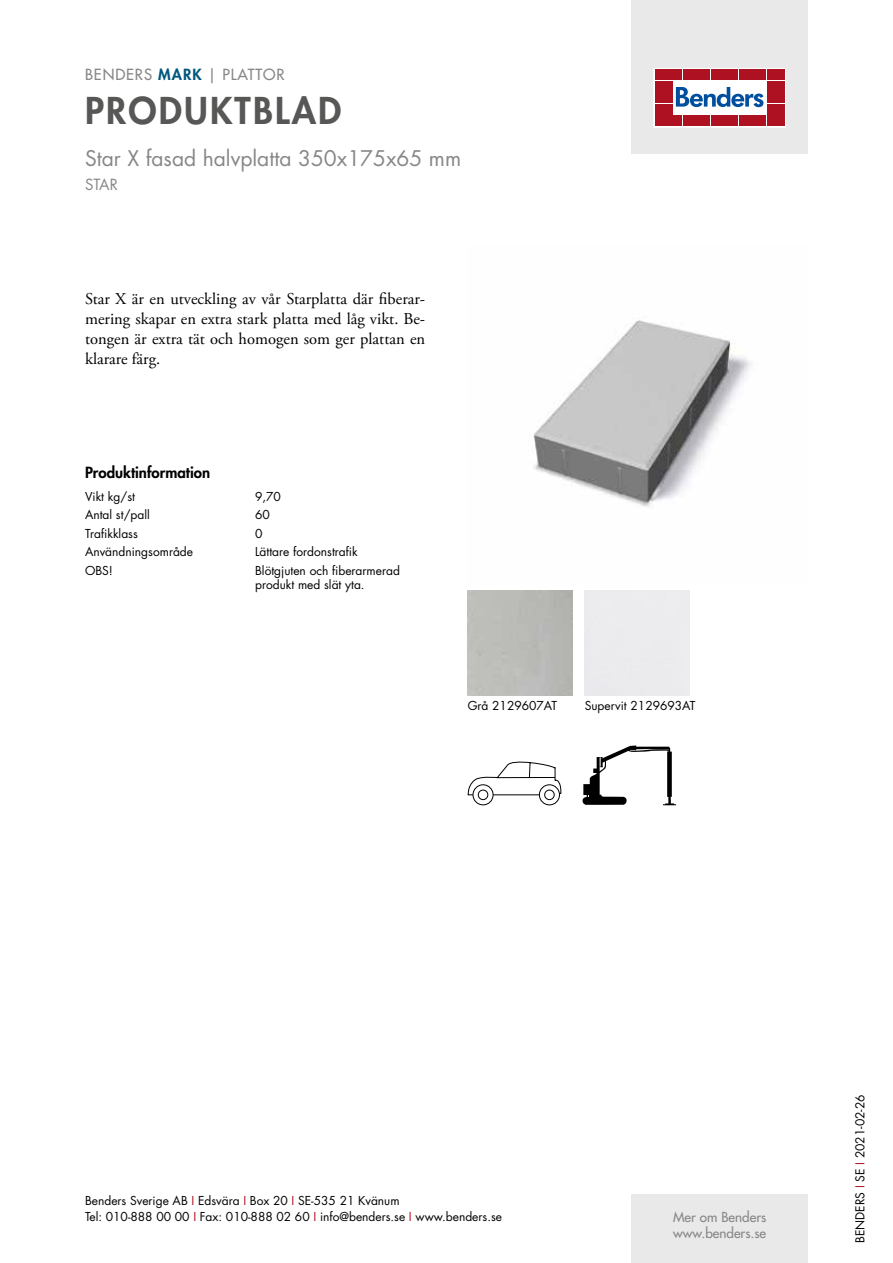
<style>
.page{position:relative;width:893px;height:1263px;background:#fff}
.page>*{position:absolute;margin:0;border:0;box-sizing:border-box;transform-origin:0 0}
.t1{font:800 36px "Futura Std";letter-spacing:.06em;color:#575756}
.t2{font:21px "Futura Std";color:#878787}
.t3{font:16.5px/19.8px "Adobe Garamond Pro";color:#000;text-align:justify}
.t4{font:500 15px "Futura Std";letter-spacing:.06em;color:#878787}
.t5{font:800 15px "Futura Std";color:#000}
.t6{font:15px "Futura Std";color:#878787}
.t7{font:500 13.5px/16.2px "Futura Std";color:#878787}
.t8{font:12px/16.5px "Futura Std";color:#000}
.s1{font-weight:800;color:#00577c}
.s2{color:#ae1122}
</style>
<div class="page">
<div style="left:631px;top:0;width:177px;height:153px;background:#e9e9e9"></div>
<div style="left:631px;top:1195px;width:177px;height:68px;background:#e9e9e9"></div>
<svg style="left:656px;top:70px;width:128px;height:55px;background:#ebc5ca"></svg>
<div style="left:654px;top:68px;width:132px;height:59px;border:1px solid #fff"></div>
<div style="left:655px;top:70px;width:8px;height:10px;background:#ae1122"></div>
<div style="left:664px;top:70px;width:8px;height:10px;background:#ae1122"></div>
<div style="left:655px;top:81px;width:8px;height:10px;background:#ae1122"></div>
<div style="left:664px;top:81px;width:8px;height:10px;background:#ae1122"></div>
<div style="left:655px;top:93px;width:8px;height:10px;background:#ae1122"></div>
<div style="left:664px;top:93px;width:8px;height:10px;background:#ae1122"></div>
<div style="left:655px;top:104px;width:8px;height:11px;background:#ae1122"></div>
<div style="left:664px;top:104px;width:8px;height:11px;background:#ae1122"></div>
<div style="left:655px;top:116px;width:8px;height:10px;background:#ae1122"></div>
<div style="left:664px;top:116px;width:8px;height:10px;background:#ae1122"></div>
<div style="left:674px;top:70px;width:8px;height:10px;background:#ae1122"></div>
<div style="left:683px;top:70px;width:8px;height:10px;background:#ae1122"></div>
<div style="left:692px;top:70px;width:8px;height:10px;background:#ae1122"></div>
<div style="left:702px;top:70px;width:8px;height:10px;background:#ae1122"></div>
<div style="left:711px;top:70px;width:8px;height:10px;background:#ae1122"></div>
<div style="left:720px;top:70px;width:8px;height:10px;background:#ae1122"></div>
<div style="left:730px;top:70px;width:8px;height:10px;background:#ae1122"></div>
<div style="left:739px;top:70px;width:8px;height:10px;background:#ae1122"></div>
<div style="left:748px;top:70px;width:8px;height:10px;background:#ae1122"></div>
<div style="left:758px;top:70px;width:8px;height:10px;background:#ae1122"></div>
<div style="left:674px;top:116px;width:8px;height:10px;background:#ae1122"></div>
<div style="left:683px;top:116px;width:8px;height:10px;background:#ae1122"></div>
<div style="left:692px;top:116px;width:8px;height:10px;background:#ae1122"></div>
<div style="left:702px;top:116px;width:8px;height:10px;background:#ae1122"></div>
<div style="left:711px;top:116px;width:8px;height:10px;background:#ae1122"></div>
<div style="left:720px;top:116px;width:8px;height:10px;background:#ae1122"></div>
<div style="left:730px;top:116px;width:8px;height:10px;background:#ae1122"></div>
<div style="left:739px;top:116px;width:8px;height:10px;background:#ae1122"></div>
<div style="left:748px;top:116px;width:8px;height:10px;background:#ae1122"></div>
<div style="left:758px;top:116px;width:8px;height:10px;background:#ae1122"></div>
<div style="left:767px;top:70px;width:8px;height:10px;background:#ae1122"></div>
<div style="left:776px;top:70px;width:8px;height:10px;background:#ae1122"></div>
<div style="left:767px;top:81px;width:8px;height:10px;background:#ae1122"></div>
<div style="left:776px;top:81px;width:8px;height:10px;background:#ae1122"></div>
<div style="left:767px;top:93px;width:8px;height:10px;background:#ae1122"></div>
<div style="left:776px;top:93px;width:8px;height:10px;background:#ae1122"></div>
<div style="left:767px;top:104px;width:8px;height:11px;background:#ae1122"></div>
<div style="left:776px;top:104px;width:8px;height:11px;background:#ae1122"></div>
<div style="left:767px;top:116px;width:8px;height:10px;background:#ae1122"></div>
<div style="left:776px;top:116px;width:8px;height:10px;background:#ae1122"></div>
<svg style="left:676px;top:87px;width:87px;height:20px;background:#89add2"></svg>
<img style="left:533px;top:320px;width:219px;height:187px">
<svg style="left:473px;top:785px;width:20px;height:20px"></svg>
<div style="left:473px;top:784px;width:20px;height:21px;border:1px solid #000;border-radius:50%"></div>
<svg style="left:539px;top:785px;width:20px;height:20px"></svg>
<div style="left:539px;top:784px;width:21px;height:21px;border:1px solid #000;border-radius:50%"></div>
<svg style="left:468px;top:762px;width:93px;height:38px"></svg>
<svg style="left:583px;top:745px;width:93px;height:60px"></svg>
<p class="t4" style="left:85px;top:65px;width:201px">BENDERS <span class="s1">MARK</span> | PLATTOR</p>
<h1 class="t1" style="left:85px;top:87px;width:258px">PRODUKTBLAD</h1>
<h2 class="t2" style="left:85px;top:144px;width:378px">Star X fasad halvplatta 350x175x65 mm</h2>
<p class="t6" style="left:85px;top:175px;width:34px">STAR</p>
<h3 class="t3" style="left:85px;top:290px;width:342px">Star X är en utveckling av vår Starplatta där fiberar&shy;mering skapar en extra stark platta med låg vikt. Be&shy;tongen är extra tät och homogen som ger plattan en klarare färg.</h3>
<p class="t5" style="left:85px;top:463px;width:127px">Produktinformation</p>
<p class="t8" style="left:85px;top:488px;width:51px">Vikt kg/st</p>
<p class="t8" style="left:255px;top:488px;width:27px">9,70</p>
<p class="t8" style="left:85px;top:507px;width:66px">Antal st/pall</p>
<p class="t8" style="left:255px;top:507px;width:16px">60</p>
<p class="t8" style="left:85px;top:525px;width:54px">Trafikklass</p>
<p class="t8" style="left:255px;top:525px;width:9px">0</p>
<p class="t8" style="left:85px;top:544px;width:110px">Användningsområde</p>
<p class="t8" style="left:255px;top:544px;width:104px">Lättare fordonstrafik</p>
<p class="t8" style="left:85px;top:562px;width:29px">OBS!</p>
<p class="t8" style="left:255px;top:563px;width:146px;line-height:14.4px">Blötgjuten och fiberarmerad produkt med slät yta.</p>
<p class="t8" style="left:468px;top:697px;width:91px">Grå 2129607AT</p>
<p class="t8" style="left:585px;top:697px;width:112px">Supervit 2129693AT</p>
<p class="t8" style="left:85px;top:1192px;width:418px">Benders Sverige AB <span class="s2">I</span> Edsvära <span class="s2">I</span> Box 20 <span class="s2">I</span> SE-535 21 Kvänum<br>Tel: 010-888 00 00 <span class="s2">I</span> Fax: 010-888 02 60 <span class="s2">I</span> info@benders.se <span class="s2">I</span> www.benders.se</p>
<p class="t7" style="left:673px;top:1209px;width:95px">Mer om Benders www.benders.se</p>
<p class="t8" style="left:852px;top:1243px;width:150px;rotate:-90deg">BENDERS <span class="s2">I</span> SE <span class="s2">I</span> 2021-02-26</p>
</div>
